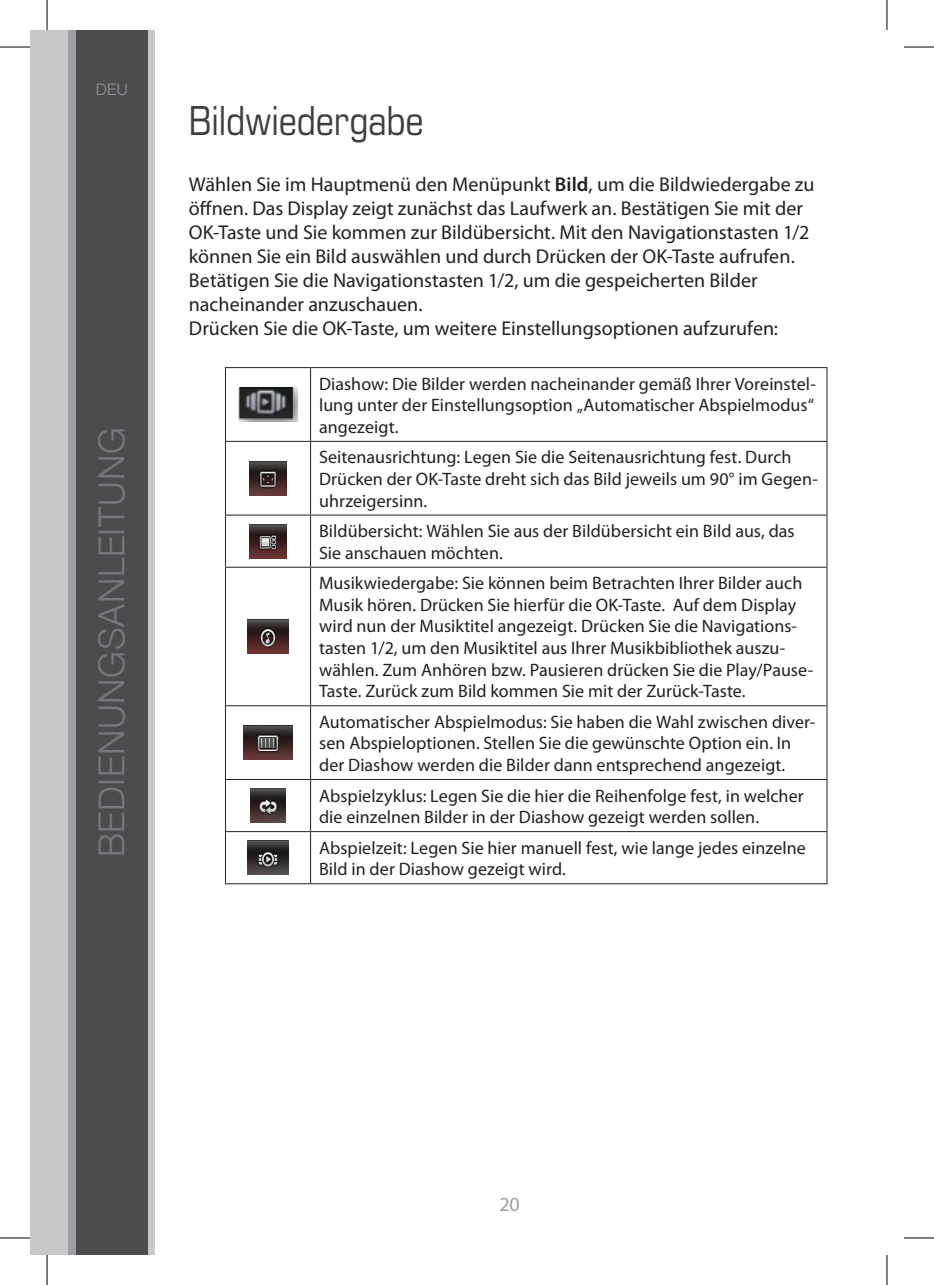
<style>
.page{position:relative;width:934px;height:1285px;background:#fff}
.page>*{position:absolute;margin:0;border:0;box-sizing:border-box;transform-origin:0 0}
.t1{font:condensed 40px "Eurostile";letter-spacing:-.005em;color:#3e3e3f}
.t2{font:300 36px "Helvetica Neue";letter-spacing:.02em;color:#76787b}
.t3{font:20px/24px "Myriad Pro";color:#231f20}
.t4{font:20px "Myriad Pro";color:#9d9fa2}
.t5{font:18px/21.6px "Myriad Pro";letter-spacing:.005em;color:#231f20}
.t6{font:300 16px "Helvetica Neue";color:#939598}
.s1{font-weight:600}
</style>
<div class="page">
<div style="left:30px;top:30px;width:46px;height:1225px;background:#c7c8ca"></div>
<div style="left:148px;top:30px;width:7px;height:1225px;background:#c7c8ca"></div>
<div style="left:69px;top:30px;width:7px;height:1225px;background:#9d9fa2"></div>
<div style="left:76px;top:30px;width:72px;height:1225px;background:#4b4c4d"></div>
<hr style="left:225px;top:367px;width:85px;height:1px;background:#231f20">
<hr style="left:225px;top:368px;width:1px;height:73px;background:#231f20">
<hr style="left:310px;top:367px;width:517px;height:1px;background:#231f20">
<hr style="left:310px;top:368px;width:1px;height:73px;background:#231f20">
<hr style="left:826px;top:368px;width:1px;height:73px;background:#231f20">
<hr style="left:225px;top:441px;width:85px;height:1px;background:#231f20">
<hr style="left:225px;top:442px;width:1px;height:72px;background:#231f20">
<hr style="left:310px;top:441px;width:517px;height:1px;background:#231f20">
<hr style="left:310px;top:442px;width:1px;height:72px;background:#231f20">
<hr style="left:826px;top:442px;width:1px;height:72px;background:#231f20">
<hr style="left:225px;top:514px;width:85px;height:1px;background:#231f20">
<hr style="left:225px;top:515px;width:1px;height:52px;background:#231f20">
<hr style="left:310px;top:514px;width:517px;height:1px;background:#231f20">
<hr style="left:310px;top:515px;width:1px;height:52px;background:#231f20">
<hr style="left:826px;top:515px;width:1px;height:52px;background:#231f20">
<hr style="left:225px;top:567px;width:85px;height:1px;background:#231f20">
<hr style="left:225px;top:568px;width:1px;height:137px;background:#231f20">
<hr style="left:310px;top:567px;width:517px;height:1px;background:#231f20">
<hr style="left:310px;top:568px;width:1px;height:137px;background:#231f20">
<hr style="left:826px;top:568px;width:1px;height:137px;background:#231f20">
<hr style="left:225px;top:705px;width:85px;height:1px;background:#231f20">
<hr style="left:225px;top:706px;width:1px;height:73px;background:#231f20">
<hr style="left:310px;top:705px;width:517px;height:1px;background:#231f20">
<hr style="left:310px;top:706px;width:1px;height:73px;background:#231f20">
<hr style="left:826px;top:706px;width:1px;height:73px;background:#231f20">
<hr style="left:225px;top:779px;width:85px;height:1px;background:#231f20">
<hr style="left:225px;top:780px;width:1px;height:51px;background:#231f20">
<hr style="left:310px;top:779px;width:517px;height:1px;background:#231f20">
<hr style="left:310px;top:780px;width:1px;height:51px;background:#231f20">
<hr style="left:826px;top:780px;width:1px;height:51px;background:#231f20">
<hr style="left:225px;top:831px;width:85px;height:1px;background:#231f20">
<hr style="left:225px;top:832px;width:1px;height:51px;background:#231f20">
<hr style="left:310px;top:831px;width:517px;height:1px;background:#231f20">
<hr style="left:310px;top:832px;width:1px;height:51px;background:#231f20">
<hr style="left:826px;top:832px;width:1px;height:51px;background:#231f20">
<hr style="left:225px;top:883px;width:85px;height:1px;background:#231f20">
<hr style="left:310px;top:883px;width:517px;height:1px;background:#231f20">
<img style="left:238px;top:387px;width:59px;height:34px">
<img style="left:249px;top:461px;width:38px;height:34px">
<img style="left:250px;top:524px;width:36px;height:34px">
<img style="left:247px;top:619px;width:42px;height:34px">
<img style="left:243px;top:725px;width:49px;height:34px">
<img style="left:250px;top:788px;width:35px;height:34px">
<img style="left:248px;top:840px;width:40px;height:34px">
<hr style="left:0;top:47px;width:30px;height:1px;background:#000">
<hr style="left:903px;top:47px;width:30px;height:1px;background:#000">
<hr style="left:0;top:1237px;width:30px;height:1px;background:#000">
<hr style="left:903px;top:1237px;width:30px;height:1px;background:#000">
<hr style="left:47px;top:0;width:1px;height:30px;background:#000">
<hr style="left:47px;top:1255px;width:1px;height:30px;background:#000">
<hr style="left:886px;top:0;width:1px;height:30px;background:#000">
<hr style="left:886px;top:1255px;width:1px;height:30px;background:#000">
<p class="t6" style="left:96px;top:80px;width:11px">DEU</p>
<h2 class="t2" style="left:90px;top:857px;width:431px;rotate:-90deg">BedienungsaNleitung</h2>
<h1 class="t1" style="left:189px;top:97px;width:237px">Bildwiedergabe</h1>
<p class="t3" style="left:189px;top:172px;width:627px">Wählen Sie im Hauptmenü den Menüpunkt <span class="s1">Bild</span>, um die Bildwiedergabe zu öffnen. Das Display zeigt zunächst das Laufwerk an. Bestätigen Sie mit der OK-Taste und Sie kommen zur Bildübersicht. Mit den Navigationstasten 1/2 können Sie ein Bild auswählen und durch Drücken der OK-Taste aufrufen.<br>Betätigen Sie die Navigationstasten 1/2, um die gespeicherten Bilder nacheinander anzuschauen.<br>Drücken Sie die OK-Taste, um weitere Einstellungsoptionen aufzurufen:</p>
<p class="t5" style="left:319px;top:372px;width:498px;text-align:justify">Diashow: Die Bilder werden nacheinander gemäß Ihrer Voreinstel&shy;lung unter der Einstellungsoption „Automatischer Abspielmodus“ angezeigt.</p>
<p class="t5" style="left:319px;top:446px;width:500px">Seitenausrichtung: Legen Sie die Seitenausrichtung fest. Durch<br>Drücken der OK-Taste dreht sich das Bild jeweils um 90° im Gegen&shy;uhrzeigersinn.</p>
<p class="t5" style="left:319px;top:520px;width:477px">Bildübersicht: Wählen Sie aus der Bildübersicht ein Bild aus, das<br>Sie anschauen möchten.</p>
<p class="t5" style="left:319px;top:572px;width:495px">Musikwiedergabe: Sie können beim Betrachten Ihrer Bilder auch Musik hören. Drücken Sie hierfür die OK-Taste. Auf dem Display wird nun der Musiktitel angezeigt. Drücken Sie die Navigations&shy;tasten 1/2, um den Musiktitel aus Ihrer Musikbibliothek auszu&shy;wählen. Zum Anhören bzw. Pausieren drücken Sie die Play/Pause-Taste. Zurück zum Bild kommen Sie mit der Zurück-Taste.</p>
<p class="t5" style="left:319px;top:710px;width:497px">Automatischer Abspielmodus: Sie haben die Wahl zwischen diver&shy;sen Abspieloptionen. Stellen Sie die gewünschte Option ein. In der Diashow werden die Bilder dann entsprechend angezeigt.</p>
<p class="t5" style="left:319px;top:784px;width:486px">Abspielzyklus: Legen Sie die hier die Reihenfolge fest, in welcher die einzelnen Bilder in der Diashow gezeigt werden sollen.</p>
<p class="t5" style="left:319px;top:836px;width:488px">Abspielzeit: Legen Sie hier manuell fest, wie lange jedes einzelne<br>Bild in der Diashow gezeigt wird.</p>
<p class="t4" style="left:499px;top:1192px;width:22px">20</p>
</div>
